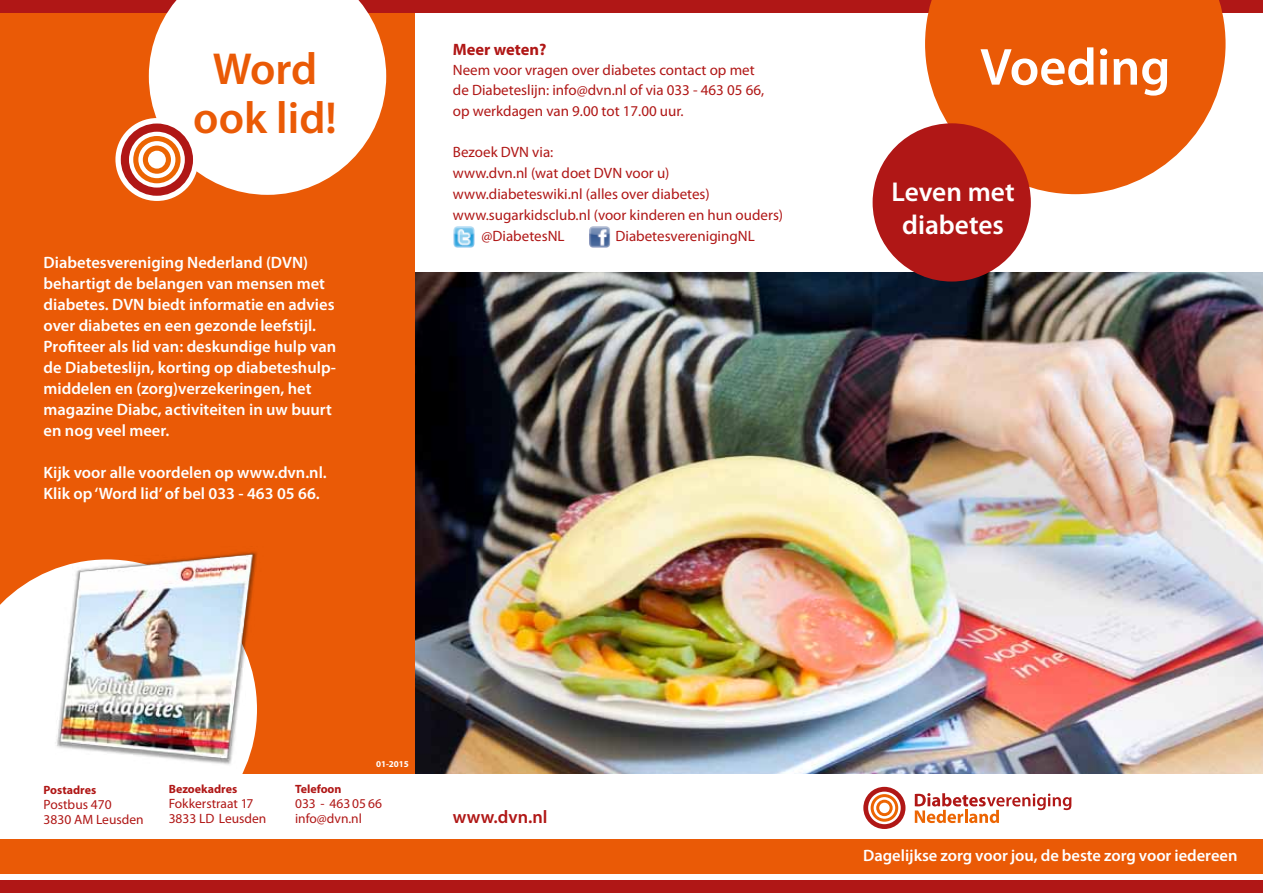
<style>
.page{position:relative;width:1263px;height:893px;background:#fff}
.page>*{position:absolute;margin:0;border:0;box-sizing:border-box;transform-origin:0 0}
.t1{font:600 52.5px "Myriad Pro";color:#fff}
.t2{font:600 45px "Myriad Pro";color:#ea5a06}
.t3{font:600 27.3px/32.8px "Myriad Pro";color:#fff;text-align:center}
.t4{font:600 18.15px "Myriad Pro";color:#b01716}
.t5{font:600 16.5px/21px "Myriad Pro";color:#fff}
.t6{font:700 16.5px "Myriad Pro";color:#b01716}
.t7{font:15px/20.2px "Myriad Pro";color:#b01716}
.t8{font:13.5px/15px "Myriad Pro";color:#b01716}
.t9{font:700 12px "Myriad Pro";color:#b01716}
.t10{font:700 9px "Myriad Pro";color:#fff}
</style>
<div class="page">
<img style="left:415px;top:272px;width:848px;height:502px">
<div style="left:0;top:0;width:415px;height:774px;background:#ea5a06"></div>
<div style="left:0;top:0;width:1263px;height:13px;background:#b01716"></div>
<svg style="left:149px;top:0;width:237px;height:195px;background:#fbeae1"></svg>
<div style="left:115px;top:118px;width:83px;height:83px;background:#fff;border-radius:50%"></div>
<svg style="left:925px;top:0;width:300px;height:194px;background:#ec6b20"></svg>
<div style="left:873px;top:123px;width:158px;height:159px;background:#b01716;border-radius:50%"></div>
<svg style="left:121px;top:124px;width:72px;height:72px"></svg>
<div style="left:0;top:572px;width:245px;height:202px;background:#fff"></div>
<div style="left:0;top:880px;width:1263px;height:13px;background:#b01716"></div>
<div style="left:0;top:839px;width:1263px;height:35px;background:#ea5a06"></div>
<svg style="left:863px;top:787px;width:42px;height:42px"></svg>
<svg style="left:915px;top:793px;width:156px;height:30px"></svg>
<img style="left:47px;top:551px;width:210px;height:217px">
<img style="left:589px;top:226px;width:21px;height:21px">
<img style="left:453px;top:226px;width:22px;height:21px">
<p class="t6" style="left:453px;top:39px;width:95px">Meer weten?</p>
<p class="t7" style="left:453px;top:60px;width:313px">Neem voor vragen over diabetes contact op met de Diabeteslijn: info@dvn.nl of via 033 - 463 05 66, op werkdagen van 9.00 tot 17.00 uur.</p>
<p class="t7" style="left:453px;top:142px;width:102px">Bezoek DVN via:</p>
<p class="t7" style="left:453px;top:163px;width:218px">www.dvn.nl (wat doet DVN voor u)</p>
<p class="t7" style="left:453px;top:184px;width:258px">www.diabeteswiki.nl (alles over diabetes)</p>
<p class="t7" style="left:453px;top:205px;width:332px">www.sugarkidsclub.nl (voor kinderen en hun ouders)</p>
<p class="t7" style="left:481px;top:226px;width:85px">@DiabetesNL</p>
<p class="t7" style="left:615px;top:226px;width:141px">DiabetesverenigingNL</p>
<h2 class="t2" style="left:213px;top:40px;width:106px">Word</h2>
<h1 class="t1" style="left:980px;top:34px;width:192px">Voeding</h1>
<h2 class="t2" style="left:193px;top:89px;width:145px">ook lid!</h2>
<h3 class="t3" style="left:891px;top:175px;width:125px">Leven met diabetes</h3>
<p class="t5" style="left:44px;top:251px;width:294px">Diabetesvereniging Nederland (DVN) behartigt de belangen van mensen met diabetes. DVN biedt informatie en advies over diabetes en een gezonde leefstijl.<br>Profiteer als lid van: deskundige hulp van de Diabeteslijn, korting op diabeteshulp&shy;middelen en (zorg)verzekeringen, het magazine Diabc, activiteiten in uw buurt en nog veel meer.</p>
<p class="t5" style="left:44px;top:461px;width:285px">Kijk voor alle voordelen op www.dvn.nl.<br>Klik op ‘Word lid’ of bel 033 - 463 05 66.</p>
<p class="t10" style="left:376px;top:758px;width:34px">01-2015</p>
<p class="t9" style="left:44px;top:782px;width:54px">Postadres</p>
<p class="t8" style="left:44px;top:796px;width:102px">Postbus 470<br>3830 AM Leusden</p>
<p class="t9" style="left:169px;top:781px;width:70px">Bezoekadres</p>
<p class="t8" style="left:169px;top:796px;width:99px">Fokkerstraat 17<br>3833 LD Leusden</p>
<p class="t9" style="left:295px;top:781px;width:48px">Telefoon</p>
<p class="t8" style="left:295px;top:796px;width:88px">033 - 463 05 66 info@dvn.nl</p>
<p class="t4" style="left:453px;top:806px;width:96px">www.dvn.nl</p>
<p class="t5" style="left:863px;top:844px;width:376px">Dagelijkse zorg voor jou, de beste zorg voor iedereen</p>
</div>
